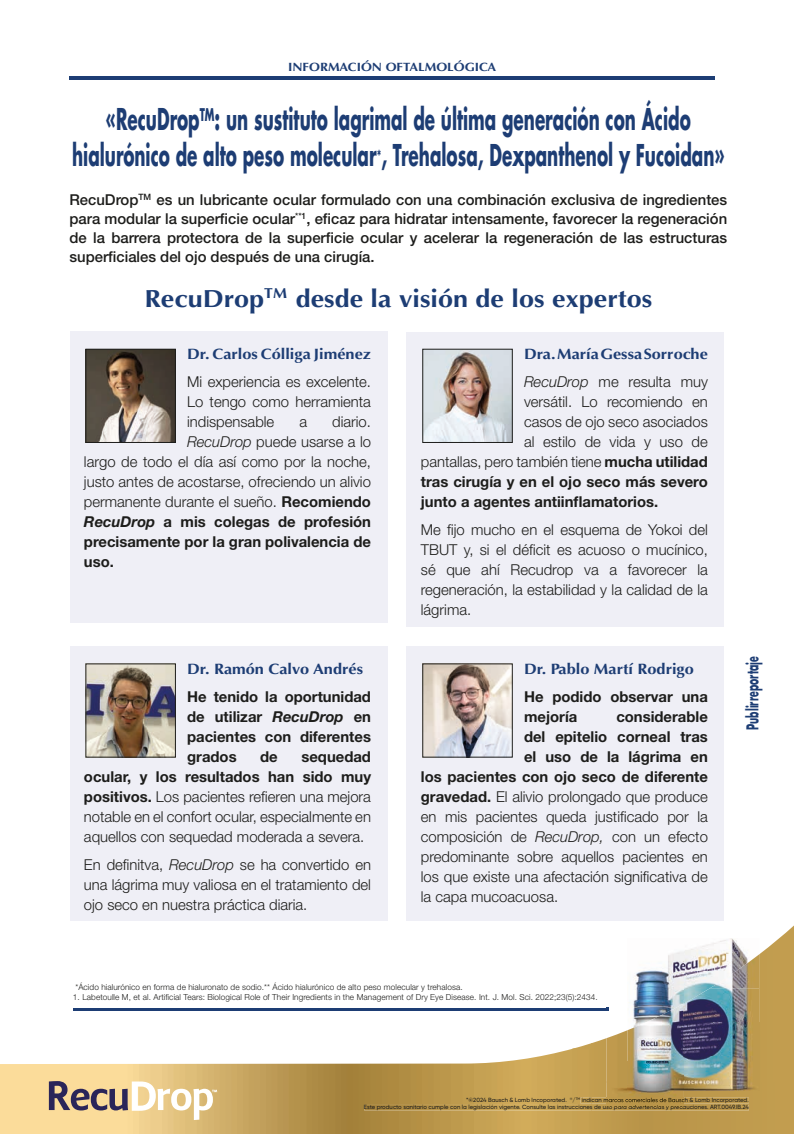
<style>
.page{position:relative;width:794px;height:1134px;background:#fff}
.page>*{position:absolute;margin:0;border:0;box-sizing:border-box;transform-origin:0 0}
.t1{font:700 29.2px/36px "Futura Std";color:#1d3d74;text-align:center;scale:.58 1}
.t2{font:700 24.8px "Optima";color:#1d3d74;scale:1.09 1}
.t3{font:700 15.9px "Futura Std";color:#1d3d74;scale:.59 1}
.t4{font:300 15px/20px "Helvetica Neue LT Std";color:#1d1d1b;text-align:justify}
.t5{font:700 15px/20px "Helvetica Neue LT Std";color:#1d1d1b;text-align:justify}
.t6{font:500 15px/19px "Helvetica Neue LT Std";color:#1d1d1b;text-align:justify}
.t7{font:700 15px "Optima";color:#1d3d74;scale:1.09 1}
.t8{font:700 12px "Optima";color:#1d3d74;scale:1.09 1}
.t9{font:300 8.3px "Helvetica Neue LT Std";letter-spacing:.01em;color:#1d1d1b}
.t10{font:500 6px/7.2px "Gilroy";color:#1d1d1b;text-align:right}
.s1{font-weight:500;font-size:18.9px}
.s2{font-style:italic}
.s3{font-weight:700}
</style>
<div class="page">
<div style="left:70px;top:332px;width:317px;height:291px;background:#efeff6"></div>
<hr style="left:69px;top:76px;width:646px;height:3px;background:#1d3d74">
<hr style="left:73px;top:1008px;width:536px;height:2px;background:#1d3d74">
<img style="left:0;top:1049px;width:591px;height:85px">
<div style="left:591px;top:1082px;width:203px;height:52px;background:#c09b4d"></div>
<img style="left:591px;top:1038px;width:15px;height:44px">
<img style="left:759px;top:925px;width:35px;height:157px">
<img style="left:572px;top:1043px;width:20px;height:6px">
<img style="left:580px;top:1098px;width:169px;height:5px">
<img style="left:364px;top:1105px;width:384px;height:5px">
<img style="left:683px;top:940px;width:43px;height:31px">
<img style="left:726px;top:938px;width:18px;height:16px">
<img style="left:683px;top:971px;width:26px;height:17px">
<img style="left:709px;top:954px;width:50px;height:34px">
<img style="left:683px;top:988px;width:76px;height:102px">
<img style="left:606px;top:1030px;width:77px;height:76px">
<img style="left:606px;top:1098px;width:77px;height:5px">
<img style="left:633px;top:951px;width:50px;height:53px">
<img style="left:627px;top:1004px;width:56px;height:86px">
<img style="left:87px;top:351px;width:87px;height:90px">
<div style="left:85px;top:349px;width:91px;height:94px;border:1px solid #1d1d1b"></div>
<div style="left:407px;top:332px;width:317px;height:294px;background:#efeff6"></div>
<img style="left:424px;top:351px;width:87px;height:90px">
<div style="left:422px;top:349px;width:91px;height:94px;border:1px solid #1d1d1b"></div>
<div style="left:70px;top:646px;width:317px;height:275px;background:#efeff6"></div>
<img style="left:87px;top:665px;width:87px;height:91px">
<div style="left:85px;top:663px;width:91px;height:95px;border:1px solid #1d1d1b"></div>
<div style="left:407px;top:646px;width:317px;height:275px;background:#efeff6"></div>
<img style="left:424px;top:665px;width:87px;height:91px">
<div style="left:422px;top:663px;width:91px;height:95px;border:1px solid #1d1d1b"></div>
<svg style="left:49px;top:1081px;width:168px;height:39px"></svg>
<p class="t8" style="left:288px;top:60px;width:192px">INFORMACIÓN OFTALMOLÓGICA</p>
<h1 class="t1" style="left:72px;top:101px;width:1126px">«RecuDrop<sup>TM</sup>: un sustituto lagrimal de última generación con Ácido hialurónico de alto peso molecular<span class="s1">*</span>, Trehalosa, Dexpanthenol y Fucoidan»</h1>
<p class="t6" style="left:69px;top:190px;width:659px">RecuDrop<sup>TM</sup> es un lubricante ocular formulado con una combinación exclusiva de ingredientes para modular la superficie ocular<sup>**1</sup>, eficaz para hidratar intensamente, favorecer la regeneración de la barrera protectora de la superficie ocular y acelerar la regeneración de las estructuras superficiales del ojo después de una cirugía.</p>
<h2 class="t2" style="left:144px;top:284px;width:467px">RecuDrop<sup>TM</sup> desde la visión de los expertos</h2>
<p class="t7" style="left:187px;top:345px;width:170px">Dr. Carlos Cólliga Jiménez</p>
<p class="t4" style="left:187px;top:371px;width:185px">Mi experiencia es excelente.<br>Lo tengo como herramienta indispensable</p>
<p class="t4" style="left:299px;top:411px;width:9px">a</p>
<p class="t4" style="left:332px;top:411px;width:40px">diario.</p>
<p class="t4" style="left:187px;top:431px;width:185px"><span class="s2">RecuDrop</span> puede usarse a lo</p>
<p class="t4" style="left:84px;top:451px;width:288px">largo de todo el día así como por la noche,</p>
<p class="t4" style="left:84px;top:471px;width:288px">justo antes de acostarse, ofreciendo un alivio</p>
<p class="t4" style="left:84px;top:491px;width:288px">permanente durante el sueño. <span class="s3">Recomiendo</span></p>
<p class="t5" style="left:84px;top:511px;width:288px"><span class="s2">RecuDrop</span> a mis colegas de profesión</p>
<p class="t5" style="left:84px;top:531px;width:288px">precisamente por la gran polivalencia de</p>
<p class="t5" style="left:84px;top:551px;width:31px">uso.</p>
<p class="t7" style="left:187px;top:660px;width:163px">Dr. Ramón Calvo Andrés</p>
<p class="t5" style="left:187px;top:686px;width:185px">He tenido la oportunidad de utilizar <span class="s2">RecuDrop</span> en pacientes con diferentes grados</p>
<p class="t4" style="left:84px;top:746px;width:288px;text-indent:217px"><span class="s3">sequedad ocular, y los resultados han sido muy positivos.</span> Los pacientes refieren una mejora notable en el confort ocular, especialmente en aquellos con sequedad moderada a severa.</p>
<p class="t4" style="left:84px;top:854px;width:288px">En definitva, <span class="s2">RecuDrop</span> se ha convertido en una lágrima muy valiosa en el tratamiento del ojo seco en nuestra práctica diaria.</p>
<p class="t5" style="left:260px;top:746px;width:19px">de</p>
<p class="t7" style="left:524px;top:345px;width:170px">Dra. María Gessa Sorroche</p>
<p class="t4" style="left:524px;top:371px;width:185px"><span class="s2">RecuDrop</span> me resulta muy</p>
<p class="t4" style="left:524px;top:391px;width:185px">versátil. Lo recomiendo en</p>
<p class="t4" style="left:524px;top:411px;width:185px">casos de ojo seco asociados</p>
<p class="t4" style="left:524px;top:431px;width:185px">al estilo de vida y uso de</p>
<p class="t4" style="left:421px;top:451px;width:288px">pantallas, pero también tiene <span class="s3">mucha utilidad</span></p>
<p class="t5" style="left:421px;top:471px;width:288px">tras cirugía y en el ojo seco más severo</p>
<p class="t5" style="left:421px;top:491px;width:239px">junto a agentes antiinflamatorios.</p>
<p class="t4" style="left:421px;top:519px;width:288px">Me fijo mucho en el esquema de Yokoi del TBUT y, si el déficit es acuoso o mucínico, sé que ahí Recudrop va a favorecer la regeneración, la estabilidad y la calidad de la lágrima.</p>
<p class="t7" style="left:524px;top:660px;width:157px">Dr. Pablo Martí Rodrigo</p>
<p class="t5" style="left:524px;top:686px;width:185px">He podido observar una mejoría</p>
<p class="t5" style="left:616px;top:706px;width:93px">considerable</p>
<p class="t5" style="left:524px;top:726px;width:185px">del epitelio corneal tras</p>
<p class="t5" style="left:524px;top:746px;width:185px">el uso de la lágrima en</p>
<p class="t5" style="left:421px;top:766px;width:288px">los pacientes con ojo seco de diferente</p>
<p class="t4" style="left:421px;top:786px;width:288px"><span class="s3">gravedad.</span> El alivio prolongado que produce</p>
<p class="t4" style="left:421px;top:806px;width:288px">en mis pacientes queda justificado por la</p>
<p class="t4" style="left:421px;top:826px;width:288px">composición de <span class="s2">RecuDrop,</span> con un efecto</p>
<p class="t4" style="left:421px;top:846px;width:288px">predominante sobre aquellos pacientes en</p>
<p class="t4" style="left:421px;top:866px;width:288px">los que existe una afectación significativa de</p>
<p class="t4" style="left:421px;top:886px;width:139px">la capa mucoacuosa.</p>
<p class="t9" style="left:75px;top:982px;width:389px">*Ácido hialurónico en forma de hialuronato de sodio.** Ácido hialurónico de alto peso molecular y trehalosa.</p>
<p class="t9" style="left:73px;top:992px;width:526px">1. Labetoulle M, et al. Artificial Tears: Biological Role of Their Ingredients in the Management of Dry Eye Disease. Int. J. Mol. Sci. 2022;23(5):2434.</p>
<p class="t3" style="left:742px;top:730px;width:126px;rotate:-90deg">Publirreportaje</p>
<p class="t10" style="left:364px;top:1096px;width:386px">*©2024 Bausch &amp; Lomb Incoporated. <sup>®</sup>/<sup>TM</sup> indican marcas comerciales de Bausch &amp; Lomb Incorporated.<br>Este producto sanitario cumple con la legislación vigente. Consulte las instrucciones de uso para advertencias y precauciones. ART.0049.IB.24</p>
</div>
